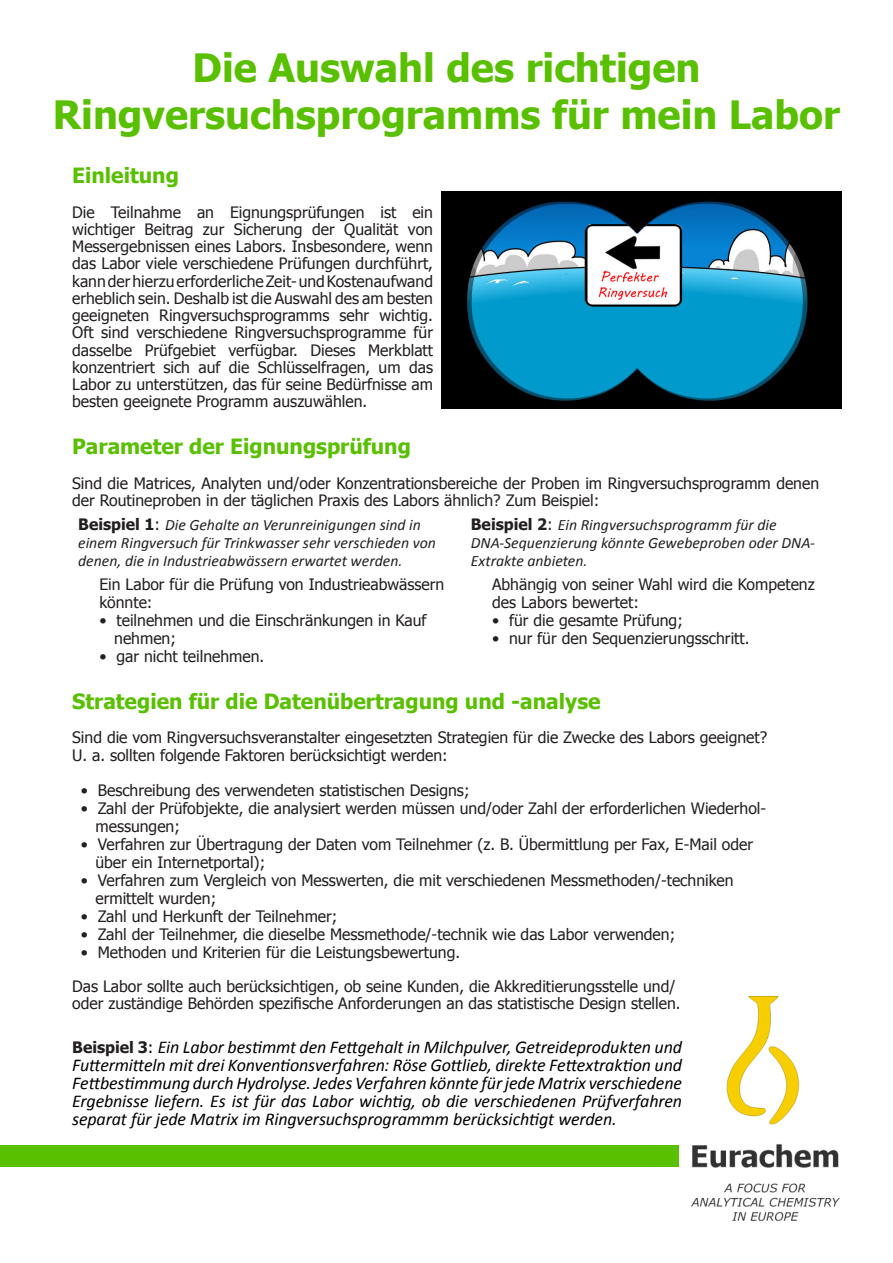
<style>
.page{position:relative;width:893px;height:1263px;background:#fff}
.page>*{position:absolute;margin:0;border:0;box-sizing:border-box;transform-origin:0 0}
.t1{font:700 39px/46.8px "Tahoma";color:#59c000;text-align:center}
.t2{font:700 21px "Tahoma";color:#59c000}
.t3{font:italic 18px/18px "Calibri";letter-spacing:-.01em;color:#000;text-align:justify}
.t4{font:15.75px/17.2px "Tahoma";color:#231f20}
.t5{font:italic 15.75px/18px "Calibri";color:#231f20}
.s1{font-family:"Tahoma";font-weight:700;font-style:normal}
.s2{font-family:"Tahoma";font-style:normal}
.s3{font-family:"Tahoma";font-weight:700;font-style:normal;font-size:15.75px;color:#231f20}
.s4{font-family:"Tahoma";font-style:normal;font-size:15.75px}
</style>
<div class="page">
<img style="left:691px;top:997px;width:148px;height:223px">
<div style="left:0;top:1145px;width:678px;height:21px;background:#59c000"></div>
<img style="left:442px;top:192px;width:399px;height:216px">
<p class="t1" style="left:53px;top:42px;width:789px">Die Auswahl des richtigen<br>Ringversuchsprogramms für mein Labor</p>
<p class="t2" style="left:72px;top:161px;width:108px">Einleitung</p>
<p class="t4" style="left:72px;top:203px;width:362px;text-align:justify">Die Teilnahme an Eignungsprüfungen ist ein wichtiger Beitrag zur Sicherung der Qualität von Messergebnissen eines Labors. Insbesondere, wenn das Labor viele verschiedene Prüfungen durchführt, kann der hierzu erforderliche Zeit- und Kostenaufwand erheblich sein. Deshalb ist die Auswahl des am besten geeigneten Ringversuchsprogramms sehr wichtig.<br>Oft sind verschiedene Ringversuchsprogramme für dasselbe Prüfgebiet verfügbar. Dieses Merkblatt konzentriert sich auf die Schlüsselfragen, um das Labor zu unterstützen, das für seine Bedürfnisse am besten geeignete Programm auszuwählen.</p>
<p class="t2" style="left:72px;top:432px;width:340px">Parameter der Eignungsprüfung</p>
<p class="t4" style="left:72px;top:474px;width:748px">Sind die Matrices, Analyten und/oder Konzentrationsbereiche der Proben im Ringversuchsprogramm denen der Routineproben in der täglichen Praxis des Labors ähnlich? Zum Beispiel:</p>
<p class="t5" style="left:78px;top:515px;width:359px"><span class="s1">Beispiel 1</span><span class="s2">:</span> Die Gehalte an Verunreinigungen sind in einem Ringversuch für Trinkwasser sehr verschieden von denen, die in Industrieabwässern erwartet werden.</p>
<p class="t5" style="left:471px;top:515px;width:345px"><span class="s1">Beispiel 2</span><span class="s2">:</span> Ein Ringversuchsprogramm für die<br>DNA-Sequenzierung könnte Gewebeproben oder DNA-<br>Extrakte anbieten.</p>
<p class="t4" style="left:99px;top:575px;width:346px;line-height:18px">Ein Labor für die Prüfung von Industrieabwässern könnte:</p>
<p class="t4" style="left:114px;top:611px;width:314px;line-height:18px;text-indent:-15px">• teilnehmen und die Einschränkungen in Kauf nehmen;</p>
<p class="t4" style="left:99px;top:647px;width:166px">• gar nicht teilnehmen.</p>
<p class="t4" style="left:492px;top:575px;width:324px;line-height:18px">Abhängig von seiner Wahl wird die Kompetenz des Labors bewertet:</p>
<p class="t4" style="left:492px;top:611px;width:192px">• für die gesamte Prüfung;</p>
<p class="t4" style="left:492px;top:629px;width:259px">• nur für den Sequenzierungsschritt.</p>
<p class="t2" style="left:72px;top:687px;width:530px">Strategien für die Datenübertragung und -analyse</p>
<p class="t4" style="left:72px;top:728px;width:696px">Sind die vom Ringversuchsveranstalter eingesetzten Strategien für die Zwecke des Labors geeignet?<br>U. a. sollten folgende Faktoren berücksichtigt werden:</p>
<p class="t4" style="left:81px;top:780px;width:390px">• Beschreibung des verwendeten statistischen Designs;</p>
<p class="t4" style="left:95px;top:798px;width:672px;line-height:18px;text-indent:-15px">• Zahl der Prüfobjekte, die analysiert werden müssen und/oder Zahl der erforderlichen Wiederhol&shy;messungen;</p>
<p class="t4" style="left:95px;top:834px;width:659px;line-height:18px;text-indent:-15px">• Verfahren zur Übertragung der Daten vom Teilnehmer (z. B. Übermittlung per Fax, E-Mail oder über ein Internetportal);</p>
<p class="t4" style="left:95px;top:870px;width:640px;line-height:18px;text-indent:-15px">• Verfahren zum Vergleich von Messwerten, die mit verschiedenen Messmethoden/-techniken ermittelt wurden;</p>
<p class="t4" style="left:81px;top:906px;width:258px">• Zahl und Herkunft der Teilnehmer;</p>
<p class="t4" style="left:81px;top:924px;width:596px">• Zahl der Teilnehmer, die dieselbe Messmethode/-technik wie das Labor verwenden;</p>
<p class="t4" style="left:81px;top:942px;width:381px">• Methoden und Kriterien für die Leistungsbewertung.</p>
<p class="t4" style="left:72px;top:977px;width:610px">Das Labor sollte auch berücksichtigen, ob seine Kunden, die Akkreditierungsstelle und/ oder zuständige Behörden spezifische Anforderungen an das statistische Design stellen.</p>
<p class="t3" style="left:72px;top:1037px;width:611px"><span class="s3">Beispiel 3</span><span class="s4">:</span> Ein Labor bestimmt den Fettgehalt in Milchpulver, Getreideprodukten und Futtermitteln mit drei Konventionsverfahren: Röse Gottlieb, direkte Fettextraktion und Fettbestimmung durch Hydrolyse. Jedes Verfahren könnte für jede Matrix verschiedene Ergebnisse liefern. Es ist für das Labor wichtig, ob die verschiedenen Prüfverfahren separat für jede Matrix im Ringversuchsprogrammm berücksichtigt werden.</p>
</div>
